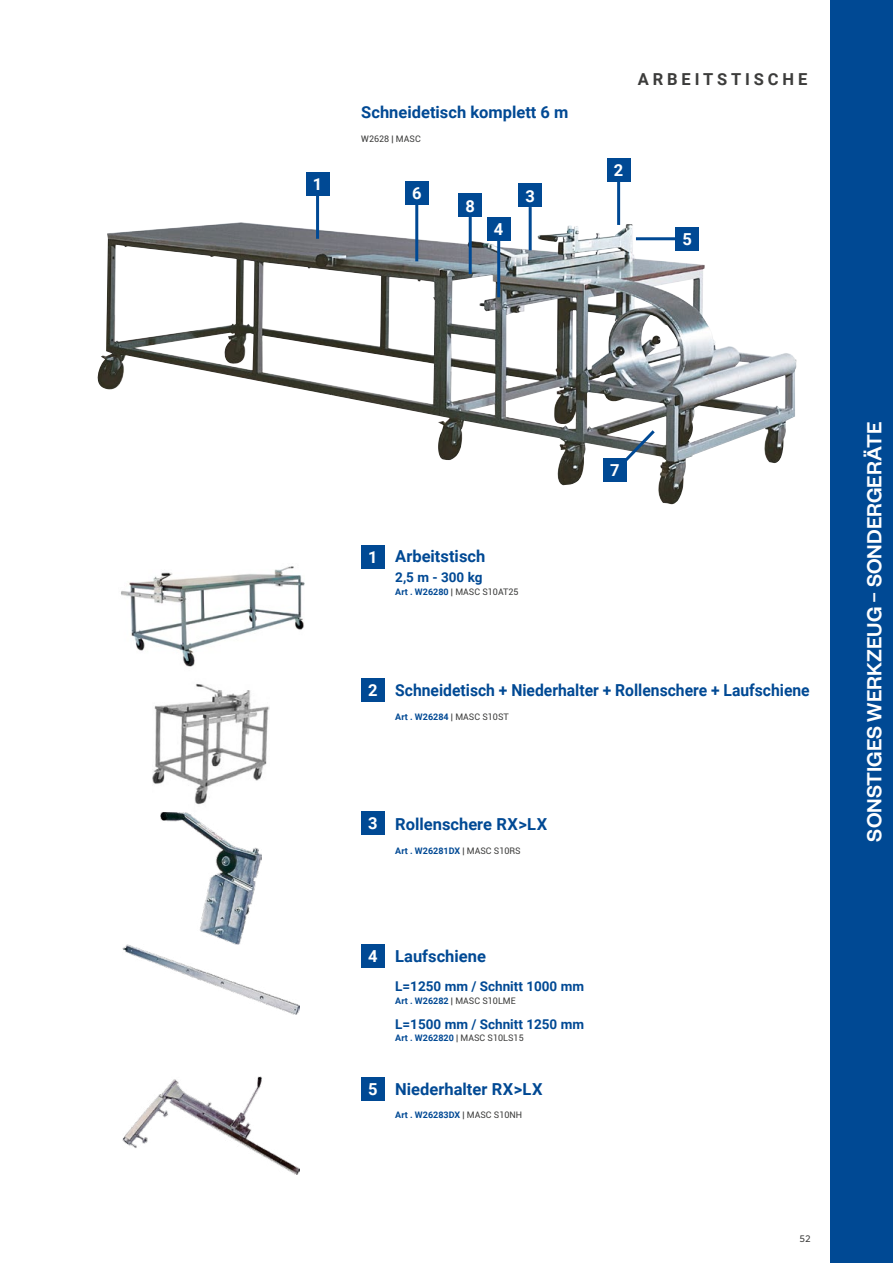
<style>
.page{position:relative;width:893px;height:1263px;background:#fff}
.page>*{position:absolute;margin:0;border:0;box-sizing:border-box;transform-origin:0 0}
.t1{font:500 22.5px "Founders Grotesk";color:#fff}
.t2{font:700 16.5px "Roboto";color:#004994}
.t3{font:700 16.5px "Roboto";color:#004994;scale:.95 1}
.t4{font:700 16.5px "Roboto";letter-spacing:.235em;color:#3c3c3b}
.t5{font:700 16.5px "Roboto";color:#fff}
.t6{font:700 13.5px "Roboto";color:#004994}
.t7{font:9px "Roboto";color:#3c3c3b}
.t8{font:700 9px "Roboto";color:#004994}
.t9{font:9px "Usual";color:#3c3c3b}
.s1{color:#fff}
.s2{font-weight:700;color:#004994}
.s3{font-weight:400;color:#3c3c3b}
</style>
<div class="page">
<img style="left:97px;top:222px;width:699px;height:283px">
<img style="left:121px;top:566px;width:184px;height:101px">
<img style="left:161px;top:812px;width:101px;height:132px">
<img style="left:123px;top:944px;width:177px;height:70px">
<img style="left:123px;top:1077px;width:177px;height:98px">
<img style="left:153px;top:684px;width:117px;height:121px">
<div style="left:830px;top:0;width:63px;height:1263px;background:#004994"></div>
<div style="left:361px;top:545px;width:23px;height:23px;background:#004994"></div>
<div style="left:361px;top:811px;width:23px;height:23px;background:#004994"></div>
<div style="left:361px;top:944px;width:23px;height:23px;background:#004994"></div>
<div style="left:361px;top:1077px;width:23px;height:23px;background:#004994"></div>
<div style="left:361px;top:678px;width:23px;height:23px;background:#004994"></div>
<div style="left:306px;top:172px;width:23px;height:23px;background:#004994"></div>
<hr style="left:316px;top:195px;width:3px;height:44px;background:#004994">
<div style="left:607px;top:158px;width:23px;height:24px;background:#004994"></div>
<hr style="left:617px;top:182px;width:3px;height:43px;background:#004994">
<div style="left:676px;top:227px;width:23px;height:23px;background:#004994"></div>
<hr style="left:636px;top:237px;width:43px;height:3px;background:#004994">
<div style="left:603px;top:458px;width:23px;height:23px;background:#004994"></div>
<svg style="left:619px;top:427px;width:39px;height:40px"></svg>
<div style="left:487px;top:217px;width:23px;height:23px;background:#004994"></div>
<hr style="left:497px;top:240px;width:3px;height:57px;background:#004994">
<div style="left:459px;top:194px;width:23px;height:23px;background:#004994"></div>
<hr style="left:469px;top:217px;width:3px;height:57px;background:#004994">
<div style="left:405px;top:181px;width:23px;height:23px;background:#004994"></div>
<hr style="left:415px;top:204px;width:3px;height:57px;background:#004994">
<div style="left:519px;top:184px;width:23px;height:23px;background:#004994"></div>
<hr style="left:529px;top:207px;width:3px;height:43px;background:#004994">
<p class="t5" style="left:313px;top:173px;width:11px">1</p>
<p class="t2" style="left:361px;top:101px;width:209px">Schneidetisch komplett 6 m</p>
<p class="t7" style="left:361px;top:132px;width:61px">W2628 | MASC</p>
<p class="t5" style="left:412px;top:182px;width:11px">6</p>
<p class="t5" style="left:525px;top:184px;width:11px">3</p>
<p class="t5" style="left:465px;top:194px;width:11px">8</p>
<p class="t5" style="left:494px;top:217px;width:11px">4</p>
<p class="t4" style="left:638px;top:68px;width:171px">ARBEITSTISCHE</p>
<p class="t5" style="left:614px;top:159px;width:11px">2</p>
<p class="t5" style="left:683px;top:228px;width:11px">5</p>
<p class="t2" style="left:368px;top:544px;width:119px"><span class="s1">1</span> Arbeitstisch</p>
<p class="t6" style="left:395px;top:568px;width:89px">2,5 m - 300 kg</p>
<p class="t7" style="left:395px;top:586px;width:125px"><span class="s2">Art . W26280</span> | MASC S10AT25</p>
<p class="t5" style="left:610px;top:458px;width:11px">7</p>
<p class="t3" style="left:368px;top:679px;width:466px"><span class="s1">2</span> Schneidetisch + Niederhalter + Rollenschere + Laufschiene</p>
<p class="t8" style="left:395px;top:710px;width:115px">Art . W26284 <span class="s3">| MASC S10ST</span></p>
<p class="t2" style="left:368px;top:813px;width:181px"><span class="s1">3</span> Rollenschere RX&gt;LX</p>
<p class="t8" style="left:395px;top:844px;width:127px">Art . W26281DX <span class="s3">| MASC S10RS</span></p>
<p class="t2" style="left:368px;top:944px;width:119px"><span class="s1">4</span> Laufschiene</p>
<p class="t6" style="left:395px;top:976px;width:190px">L=1250 mm / Schnitt 1000 mm</p>
<p class="t7" style="left:395px;top:994px;width:122px"><span class="s2">Art . W26282</span> | MASC S10LME</p>
<p class="t6" style="left:395px;top:1014px;width:190px">L=1500 mm / Schnitt 1250 mm</p>
<p class="t7" style="left:395px;top:1032px;width:130px"><span class="s2">Art . W262820</span> | MASC S10LS15</p>
<p class="t2" style="left:368px;top:1077px;width:176px"><span class="s1">5</span> Niederhalter RX&gt;LX</p>
<p class="t8" style="left:395px;top:1109px;width:128px">Art . W26283DX <span class="s3">| MASC S10NH</span></p>
<p class="t9" style="left:799px;top:1233px;width:13px">52</p>
<h1 class="t1" style="left:860px;top:841px;width:422px;rotate:-90deg">SONSTIGES WERKZEUG – SONDERGERÄTE</h1>
</div>
